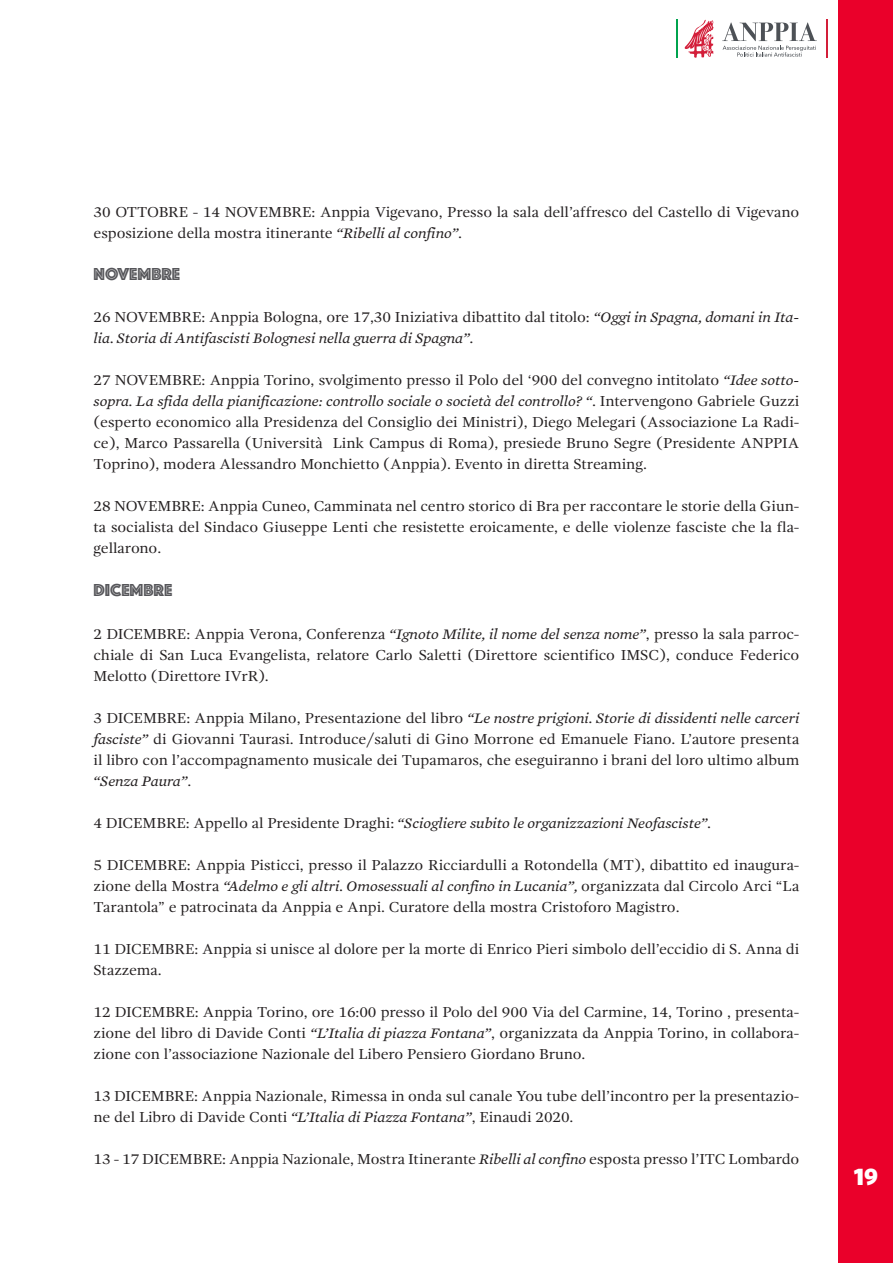
<style>
.page{position:relative;width:893px;height:1263px;background:#fff}
.page>*{position:absolute;margin:0;border:0;box-sizing:border-box;transform-origin:0 0}
.t1{font:900 24px "Whitney";color:#fff}
.t2{font:18px "Phosphate Inline";color:#56565a}
.t3{font:14.85px/21px "Gandhi Serif";letter-spacing:-.005em;color:#231f20;text-align:justify;scale:1.06 1}
.t4{font:italic 14.85px/21px "Mercury Text G2";letter-spacing:-.005em;color:#231f20;scale:1.06 1}
.s1{font-family:"Mercury Text G2";font-style:italic}
.s2{font-family:"Gandhi Serif";font-style:normal}
</style>
<div class="page">
<div style="left:839px;top:0;width:54px;height:1263px;background:#ea002a"></div>
<hr style="left:676px;top:20px;width:2px;height:38px;background:#00a34e">
<hr style="left:826px;top:20px;width:2px;height:38px;background:#d31e39">
<svg style="left:722px;top:22px;width:95px;height:35px"></svg>
<svg style="left:684px;top:20px;width:30px;height:38px"></svg>
<p class="t3" style="left:94px;top:201px;width:667px">30 OTTOBRE - 14 NOVEMBRE: Anppia Vigevano, Presso la sala dell’affresco del Castello di Vigevano esposizione della mostra itinerante <span class="s1">“Ribelli al confino”.</span></p>
<p class="t2" style="left:94px;top:262px;width:88px">NOVEMBRE</p>
<p class="t4" style="left:94px;top:307px;width:667px"><span class="s2">26 NOVEMBRE: Anppia Bologna, ore 17,30 Iniziativa dibattito dal titolo:</span> “Oggi in Spagna, domani in Ita&shy;lia. Storia di Antifascisti Bolognesi nella guerra di Spagna”.</p>
<p class="t3" style="left:94px;top:370px;width:667px">27 NOVEMBRE: Anppia Torino, svolgimento presso il Polo del ‘900 del convegno intitolato <span class="s1">“Idee sotto&shy;sopra. La sfida della pianificazione: controllo sociale o società del controllo? “.</span> Intervengono Gabriele Guzzi (esperto economico alla Presidenza del Consiglio dei Ministri), Diego Melegari (Associazione La Radi&shy;ce), Marco Passarella (Università Link Campus di Roma), presiede Bruno Segre (Presidente ANPPIA Toprino), modera Alessandro Monchietto (Anppia). Evento in diretta Streaming.</p>
<p class="t3" style="left:94px;top:496px;width:667px">28 NOVEMBRE: Anppia Cuneo, Camminata nel centro storico di Bra per raccontare le storie della Giun&shy;ta socialista del Sindaco Giuseppe Lenti che resistette eroicamente, e delle violenze fasciste che la fla&shy;gellarono.</p>
<p class="t2" style="left:94px;top:577px;width:80px">DICEMBRE</p>
<p class="t3" style="left:94px;top:623px;width:667px">2 DICEMBRE: Anppia Verona, Conferenza <span class="s1">“Ignoto Milite, il nome del senza nome”</span>, presso la sala parroc&shy;chiale di San Luca Evangelista, relatore Carlo Saletti (Direttore scientifico IMSC), conduce Federico Melotto (Direttore IVrR).</p>
<p class="t3" style="left:94px;top:707px;width:667px">3 DICEMBRE: Anppia Milano, Presentazione del libro <span class="s1">“Le nostre prigioni. Storie di dissidenti nelle carceri fasciste”</span> di Giovanni Taurasi. Introduce/saluti di Gino Morrone ed Emanuele Fiano. L’autore presenta il libro con l’accompagnamento musicale dei Tupamaros, che eseguiranno i brani del loro ultimo album <span class="s1">“Senza Paura”</span>.</p>
<p class="t4" style="left:94px;top:812px;width:584px"><span class="s2">4 DICEMBRE: Appello al Presidente Draghi:</span> “Sciogliere subito le organizzazioni Neofasciste”.</p>
<p class="t3" style="left:94px;top:854px;width:667px">5 DICEMBRE: Anppia Pisticci, presso il Palazzo Ricciardulli a Rotondella (MT), dibattito ed inaugura&shy;zione della Mostra <span class="s1">“Adelmo e gli altri. Omosessuali al confino in Lucania”,</span> organizzata dal Circolo Arci “La Tarantola” e patrocinata da Anppia e Anpi. Curatore della mostra Cristoforo Magistro.</p>
<p class="t3" style="left:94px;top:938px;width:667px">11 DICEMBRE: Anppia si unisce al dolore per la morte di Enrico Pieri simbolo dell’eccidio di S. Anna di<br>Stazzema.</p>
<p class="t3" style="left:94px;top:1001px;width:667px">12 DICEMBRE: Anppia Torino, ore 16:00 presso il Polo del 900 Via del Carmine, 14, Torino , presenta&shy;zione del libro di Davide Conti <span class="s1">“L’Italia di piazza Fontana”</span>, organizzata da Anppia Torino, in collabora&shy;zione con l’associazione Nazionale del Libero Pensiero Giordano Bruno.</p>
<p class="t3" style="left:94px;top:1085px;width:667px">13 DICEMBRE: Anppia Nazionale, Rimessa in onda sul canale You tube dell’incontro per la presentazio&shy;ne del Libro di Davide Conti <span class="s1">“L’Italia di Piazza Fontana”</span>, Einaudi 2020.</p>
<p class="t3" style="left:94px;top:1148px;width:667px">13 - 17 DICEMBRE: Anppia Nazionale, Mostra Itinerante <span class="s1">Ribelli al confino</span> esposta presso l’ITC Lombardo</p>
<p class="t1" style="left:854px;top:1162px;width:26px">19</p>
</div>
